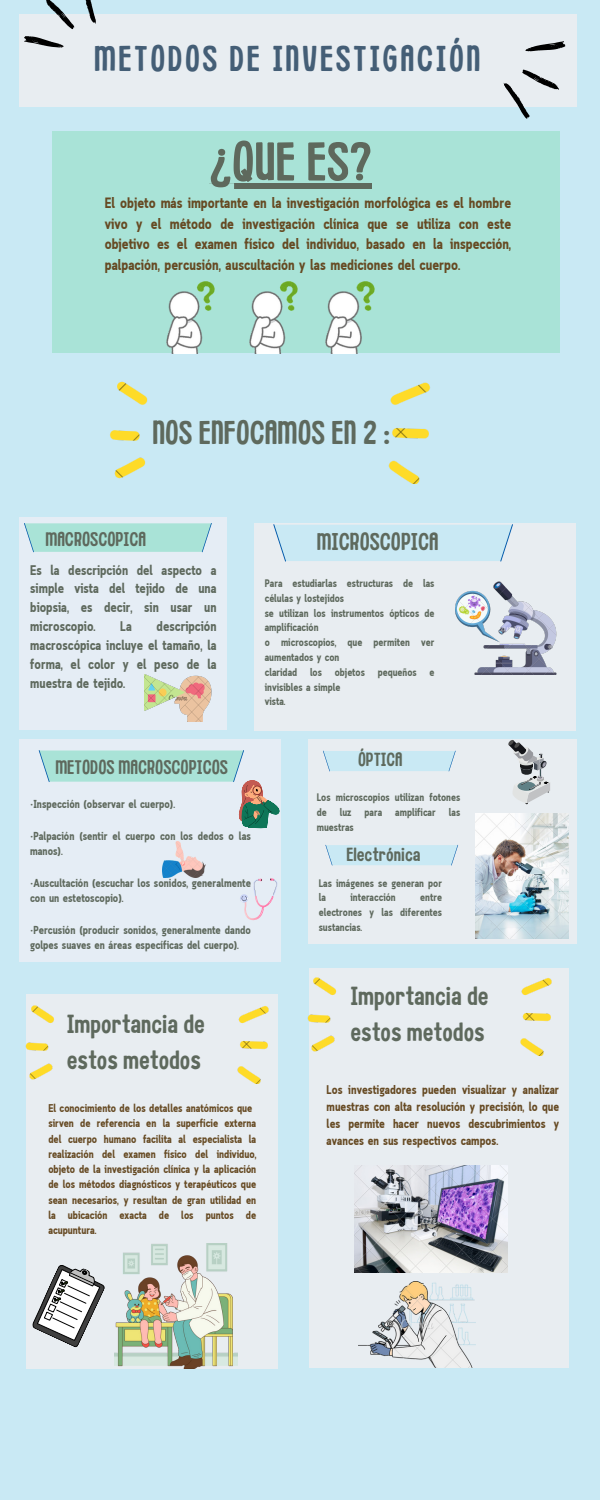
<style>
.page{position:relative;width:600px;height:1500px;background:#c9e9f4}
.page>*{position:absolute;margin:0;border:0;box-sizing:border-box;transform-origin:0 0}
.t1{font:54.5px "Childling";color:#5e695d}
.t2{font:35.9px "Childling";letter-spacing:.07em;color:#445e76}
.t3{font:32.9px "Childling";color:#5e695d}
.t4{font:26.2px/35.8px "Childling";color:#5e695d}
.t5{font:24.2px "Childling";color:#5e695d}
.t6{font:19.7px "Childling";color:#5e695d}
.t7{font:19px "Childling";color:#5e695d}
.t8{font:700 14.9px/20.6px "Cloud Cond";color:#664a23;text-align:justify}
.t9{font:700 13.9px/18.9px "Cloud Cond";color:#5e695d;text-align:justify}
.t10{font:700 12.6px/17.1px "Cloud Cond";color:#664a23;text-align:justify}
.t11{font:700 11.5px/15.7px "Cloud Cond";color:#5e695d}
.t12{font:700 11.2px/15.3px "Cloud Cond";color:#664a23;text-align:justify}
.t13{font:700 10.9px/14.8px "Cloud Cond";color:#5e695d}
.s1{font-weight:400}
</style>
<div class="page">
<div style="left:27px;top:994px;width:251px;height:375px;background:#e8edf1"></div>
<div style="left:19px;top:14px;width:557px;height:93px;background:#e8edf1"></div>
<div style="left:20px;top:517px;width:207px;height:213px;background:#e5edf5"></div>
<div style="left:52px;top:131px;width:507px;height:222px;background:#a9e3d7"></div>
<div style="left:254px;top:523px;width:322px;height:207px;background:#e8edf1"></div>
<svg style="left:273px;top:524px;width:240px;height:38px"></svg>
<svg style="left:24px;top:523px;width:188px;height:29px"></svg>
<img style="left:26px;top:1005px;width:243px;height:79px">
<svg style="left:24px;top:36px;width:40px;height:12px"></svg>
<svg style="left:46px;top:0;width:28px;height:29px"></svg>
<svg style="left:85px;top:0;width:11px;height:24px"></svg>
<svg style="left:503px;top:41px;width:63px;height:78px"></svg>
<img style="left:249px;top:281px;width:49px;height:72px">
<svg style="left:32px;top:1265px;width:73px;height:83px"></svg>
<img style="left:114px;top:1244px;width:124px;height:124px">
<img style="left:325px;top:281px;width:49px;height:72px">
<img style="left:166px;top:281px;width:49px;height:72px">
<img style="left:110px;top:381px;width:320px;height:103px">
<img style="left:456px;top:582px;width:101px;height:93px">
<img style="left:144px;top:675px;width:68px;height:46px">
<div style="left:308px;top:739px;width:268px;height:205px;background:#e8edf1"></div>
<div style="left:323px;top:751px;width:133px;height:20px;background:#c9e9f4"></div>
<div style="left:325px;top:845px;width:133px;height:20px;background:#c9e9f4"></div>
<img style="left:475px;top:814px;width:93px;height:125px">
<svg style="left:508px;top:740px;width:42px;height:64px"></svg>
<div style="left:19px;top:739px;width:262px;height:222px;background:#e5edf5"></div>
<svg style="left:241px;top:878px;width:36px;height:43px"></svg>
<img style="left:162px;top:842px;width:44px;height:36px">
<svg style="left:39px;top:750px;width:241px;height:79px"></svg>
<div style="left:309px;top:968px;width:259px;height:400px;background:#e8edf1"></div>
<img style="left:308px;top:977px;width:244px;height:78px">
<img style="left:354px;top:1166px;width:153px;height:106px">
<img style="left:358px;top:1281px;width:117px;height:87px">
<div style="left:209px;top:184px;width:163px;height:5px;background:#5e695d"></div>
<p class="t2" style="left:94px;top:42px;width:388px">METODOS DE INVESTIGACIÓN</p>
<p class="t1" style="left:209px;top:137px;width:164px">¿QUE ES?</p>
<p class="t8" style="left:105px;top:194px;width:408px">El objeto más importante en la investigación morfológica es el hombre vivo y el método de investigación clínica que se utiliza con este objetivo es el examen físico del individuo, basado en la inspección, palpación, percusión, auscultación y las mediciones del cuerpo.</p>
<p class="t3" style="left:152px;top:417px;width:239px">NOS ENFOCAMOS EN 2 :</p>
<p class="t6" style="left:45px;top:530px;width:102px">MACROSCOPICA</p>
<p class="t9" style="left:30px;top:561px;width:188px">Es la descripción del aspecto a simple vista del tejido de una biopsia, es decir, sin usar un microscopio.</p>
<p class="t9" style="left:30px;top:618px;width:188px;text-indent:126px">descripción macroscópica incluye el tamaño, la forma, el color y el peso de la muestra de tejido.</p>
<p class="t9" style="left:120px;top:618px;width:13px">La</p>
<p class="t5" style="left:317px;top:530px;width:123px">MICROSCOPICA</p>
<p class="t13" style="left:265px;top:577px;width:171px">Para estudiarlas estructuras de las células y lostejidos</p>
<p class="t13" style="left:265px;top:606px;width:171px">se utilizan los instrumentos ópticos de amplificación</p>
<p class="t13" style="left:265px;top:636px;width:171px">o microscopios, que permiten ver aumentados y con</p>
<p class="t13" style="left:265px;top:666px;width:171px">claridad los objetos pequeños e invisibles a simple</p>
<p class="t13" style="left:265px;top:695px;width:22px">vista.</p>
<p class="t6" style="left:55px;top:758px;width:174px">METODOS MACROSCOPICOS</p>
<p class="t11" style="left:30px;top:797px;width:146px">•Inspección (observar el cuerpo).</p>
<p class="t11" style="left:30px;top:829px;width:222px"><span class="s1">•</span>Palpación (sentir el cuerpo con los dedos o las manos).</p>
<p class="t11" style="left:30px;top:876px;width:222px"><span class="s1">•</span>Auscultación (escuchar los sonidos, generalmente con un estetoscopio).</p>
<p class="t11" style="left:30px;top:923px;width:222px"><span class="s1">•</span>Percusión (producir sonidos, generalmente dando golpes suaves en áreas específicas del cuerpo).</p>
<p class="t4" style="left:67px;top:1007px;width:140px">Importancia de estos metodos</p>
<p class="t12" style="left:48px;top:1101px;width:206px">El conocimiento de los detalles anatómicos que</p>
<p class="t12" style="left:48px;top:1117px;width:209px">sirven de referencia en la superficie externa del cuerpo humano facilita al especialista la realización del examen físico del individuo, objeto de la investigación clínica y la aplicación de los métodos diagnósticos y terapéuticos que sean necesarios, y resultan de gran utilidad en la ubicación exacta de los puntos de acupuntura.</p>
<p class="t7" style="left:358px;top:751px;width:46px">ÓPTICA</p>
<p class="t13" style="left:317px;top:791px;width:145px;text-align:justify">Los microscopios utilizan fotones de luz para amplificar las muestras</p>
<p class="t7" style="left:346px;top:846px;width:76px">Electrónica</p>
<p class="t13" style="left:319px;top:876px;width:125px">Las imágenes se generan por la</p>
<p class="t13" style="left:350px;top:891px;width:47px">interacción</p>
<p class="t13" style="left:319px;top:891px;width:125px;text-align:justify;text-indent:102px">entre electrones y las diferentes sustancias.</p>
<p class="t4" style="left:350px;top:979px;width:140px">Importancia de estos metodos</p>
<p class="t10" style="left:327px;top:1082px;width:234px">Los investigadores pueden visualizar y analizar muestras con alta resolución y precisión, lo que les permite hacer nuevos descubrimientos y avances en sus respectivos campos.</p>
</div>
